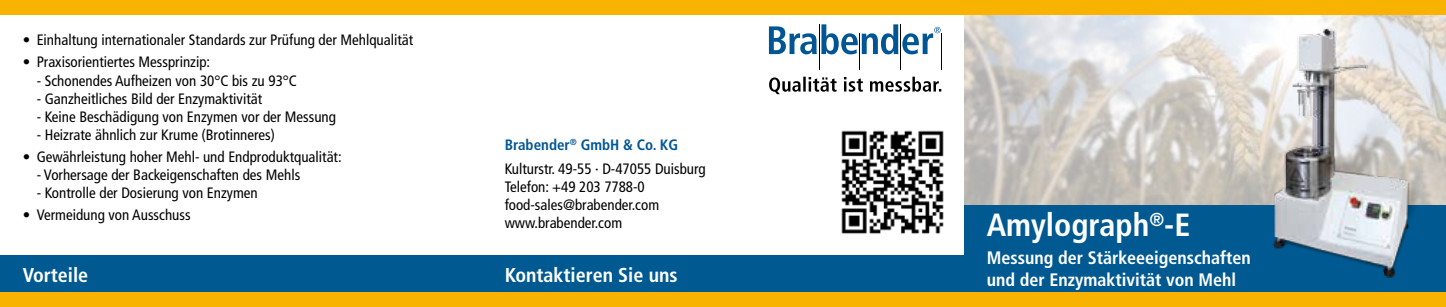
<style>
.page{position:relative;width:1446px;height:307px;background:#fff}
.page>*{position:absolute;margin:0;border:0;box-sizing:border-box;transform-origin:0 0}
.t1{font:700 condensed 32px "Frutiger LT Std";color:#fff}
.t2{font:700 condensed 20px "Frutiger LT Std";color:#fff}
.t3{font:700 condensed 18px/21.6px "Frutiger LT Std";color:#fff}
.t4{font:condensed 15px/18px "Frutiger LT Std";color:#000}
.s1{font-weight:700;color:#005694}
</style>
<div class="page">
<img style="left:964px;top:14px;width:482px;height:191px">
<div style="left:0;top:255px;width:1446px;height:51px;background:#005a91"></div>
<img style="left:841px;top:130px;width:103px;height:104px">
<div style="left:964px;top:205px;width:482px;height:99px;background:#005a91"></div>
<div style="left:0;top:292px;width:1446px;height:14px;background:#f8b200"></div>
<div style="left:0;top:0;width:1446px;height:14px;background:#f8b200"></div>
<svg style="left:769px;top:24px;width:171px;height:30px"></svg>
<hr style="left:819px;top:24px;width:1px;height:46px;background:#000">
<hr style="left:900px;top:24px;width:1px;height:46px;background:#000">
<hr style="left:859px;top:34px;width:1px;height:36px;background:#000">
<hr style="left:941px;top:34px;width:1px;height:36px;background:#000">
<svg style="left:769px;top:76px;width:172px;height:18px"></svg>
<img style="left:1242px;top:16px;width:201px;height:262px">
<p class="t4" style="left:23px;top:31px;width:392px">• Einhaltung internationaler Standards zur Prüfung der Mehlqualität</p>
<p class="t4" style="left:23px;top:53px;width:189px">• Praxisorientiertes Messprinzip:</p>
<p class="t4" style="left:37px;top:71px;width:262px">- Schonendes Aufheizen von 30°C bis zu 93°C</p>
<p class="t4" style="left:37px;top:89px;width:227px">- Ganzheitliches Bild der Enzymaktivität</p>
<p class="t4" style="left:37px;top:107px;width:301px">- Keine Beschädigung von Enzymen vor der Messung</p>
<p class="t4" style="left:37px;top:125px;width:240px">- Heizrate ähnlich zur Krume (Brotinneres)</p>
<p class="t4" style="left:23px;top:147px;width:320px">• Gewährleistung hoher Mehl- und Endproduktqualität:</p>
<p class="t4" style="left:37px;top:165px;width:265px">- Vorhersage der Backeigenschaften des Mehls</p>
<p class="t4" style="left:37px;top:183px;width:223px">- Kontrolle der Dosierung von Enzymen</p>
<p class="t4" style="left:23px;top:205px;width:169px">• Vermeidung von Ausschuss</p>
<h2 class="t2" style="left:23px;top:262px;width:67px">Vorteile</h2>
<p class="t4" style="left:505px;top:133px;width:203px;line-height:23.6px"><span class="s1">Brabender</span><sup>®</sup> <span class="s1">GmbH &amp; Co. KG<br></span>Kulturstr. 49-55 · D-47055 Duisburg</p>
<p class="t4" style="left:505px;top:177px;width:156px">Telefon: +49 203 7788-0 food-sales@brabender.com www.brabender.com</p>
<h2 class="t2" style="left:505px;top:262px;width:174px">Kontaktieren Sie uns</h2>
<h1 class="t1" style="left:986px;top:206px;width:205px">Amylograph<sup>®</sup>-E</h1>
<p class="t3" style="left:986px;top:247px;width:266px">Messung der Stärkeeeigenschaften und der Enzymaktivität von Mehl</p>
</div>
